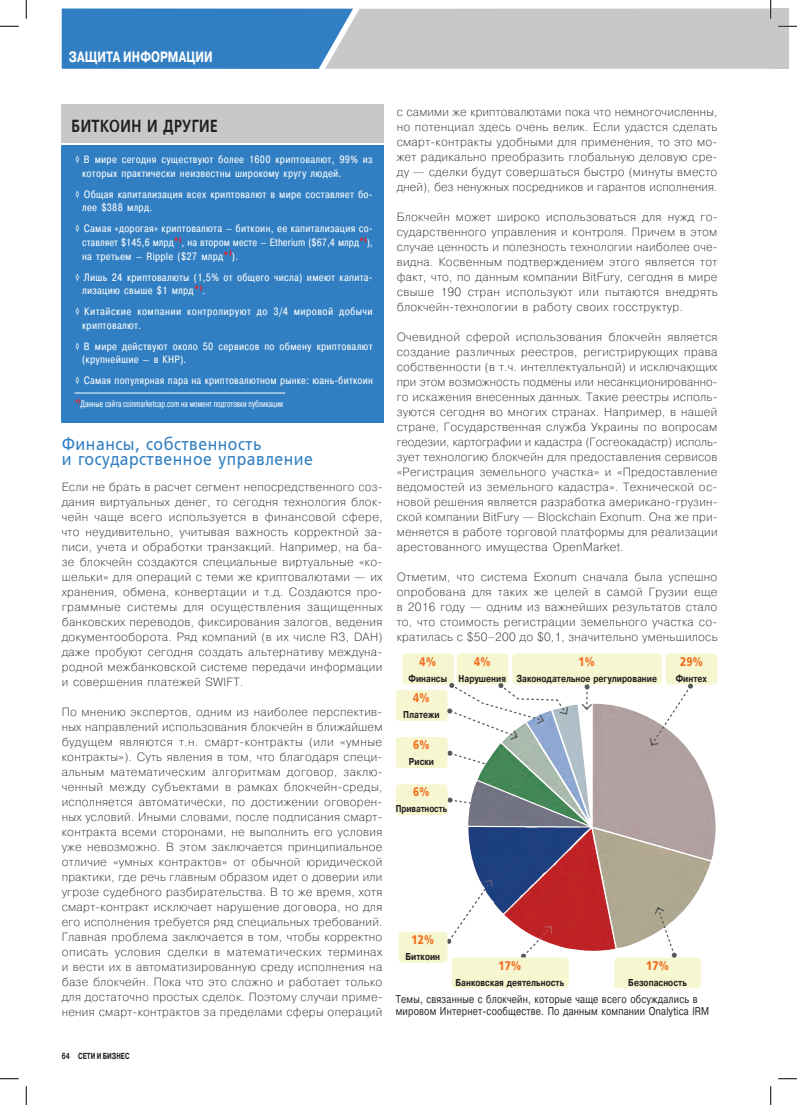
<style>
.page{position:relative;width:797px;height:1105px;background:#fff}
.page>*{position:absolute;margin:0;border:0;box-sizing:border-box;transform-origin:0 0}
.t1{font:17.5px/15px "Free Set";letter-spacing:.035em;color:#317fc2;scale:.9 1}
.t2{font:600 17.5px "Free Set";letter-spacing:.035em;color:#231f20;scale:.8 1}
.t3{font:700 15px "Pragmatica";letter-spacing:.01em;color:#fff;scale:.75 1}
.t4{font:700 12.5px "Free Set";letter-spacing:.025em;color:#f36e21;scale:.8 1}
.t5{font:200 11.88px/15px "Pragmatica";letter-spacing:.025em;color:#231f20;text-align:justify}
.t6{font:11.25px/12.5px "Pragmatica";letter-spacing:.025em;color:#231f20;scale:.8 1}
.t7{font:10.62px/13.8px "Pragmatica Cond";letter-spacing:.025em;color:#fff}
.t8{font:700 10px "Pragmatica";letter-spacing:.005em;color:#231f20;scale:.8 1}
.t9{font:700 10px "Pragmatica";letter-spacing:.005em;color:#231f20;scale:.78 1}
.t10{font:9.38px "Pragmatica Cond";color:#fff;scale:.8 1}
.t11{font:700 8.75px "Pragmatica";color:#231f20;scale:.7 1}
.s1{font-family:"Pragmatica";font-weight:900;color:#ee1d23}
</style>
<div class="page">
<div style="left:770px;top:9px;width:18px;height:60px;background:#c7c8ca"></div>
<div style="left:61px;top:145px;width:322px;height:278px;background:#317fc2"></div>
<div style="left:61px;top:104px;width:322px;height:39px;background:#c7c8ca"></div>
<img style="left:468px;top:704px;width:248px;height:247px">
<div style="left:451px;top:957px;width:117px;height:31px;background:#f6f7d1;border-radius:4px"></div>
<div style="left:614px;top:957px;width:87px;height:31px;background:#f6f7d1;border-radius:4px"></div>
<div style="left:398px;top:932px;width:49px;height:31px;background:#f6f7d1;border-radius:4px"></div>
<div style="left:665px;top:653px;width:52px;height:31px;background:#f6f7d1;border-radius:4px"></div>
<div style="left:512px;top:653px;width:150px;height:31px;background:#f6f7d1;border-radius:4px"></div>
<div style="left:456px;top:653px;width:52px;height:31px;background:#f6f7d1;border-radius:4px"></div>
<div style="left:402px;top:653px;width:52px;height:31px;background:#f6f7d1;border-radius:4px"></div>
<div style="left:396px;top:690px;width:51px;height:31px;background:#f6f7d1;border-radius:4px"></div>
<div style="left:396px;top:737px;width:51px;height:31px;background:#f6f7d1;border-radius:4px"></div>
<div style="left:396px;top:784px;width:51px;height:31px;background:#f6f7d1;border-radius:4px"></div>
<svg style="left:649px;top:684px;width:44px;height:63px"></svg>
<svg style="left:580px;top:684px;width:13px;height:27px"></svg>
<svg style="left:447px;top:683px;width:122px;height:58px"></svg>
<svg style="left:447px;top:751px;width:53px;height:21px"></svg>
<svg style="left:447px;top:797px;width:44px;height:14px"></svg>
<svg style="left:446px;top:878px;width:47px;height:66px"></svg>
<svg style="left:521px;top:925px;width:32px;height:33px"></svg>
<svg style="left:653px;top:906px;width:23px;height:52px"></svg>
<hr style="left:74px;top:393px;width:211px;height:1px;background:#fff">
<svg style="left:0;top:25px;width:19px;height:2px"></svg>
<svg style="left:778px;top:25px;width:19px;height:2px"></svg>
<svg style="left:0;top:1078px;width:19px;height:1px"></svg>
<svg style="left:778px;top:1078px;width:19px;height:1px"></svg>
<svg style="left:25px;top:0;width:2px;height:19px"></svg>
<svg style="left:25px;top:1086px;width:2px;height:19px"></svg>
<svg style="left:62px;top:0;width:709px;height:69px;background:#9bb6ce"></svg>
<svg style="left:770px;top:1086px;width:1px;height:19px"></svg>
<p class="t3" style="left:69px;top:47px;width:181px">Защита информации</p>
<h1 class="t2" style="left:71px;top:116px;width:184px">Биткоин и другие</h1>
<p class="t7" style="left:82px;top:152px;width:292px;text-indent:-7px">◊ В мире сегодня существуют более 1600 криптовалют, 99% из которых практически неизвестны широкому кругу людей.</p>
<p class="t7" style="left:82px;top:187px;width:292px;text-indent:-7px">◊ Общая капитализация всех криптовалют в мире составляет бо&shy;лее $388 млрд.</p>
<p class="t7" style="left:82px;top:222px;width:292px;text-align:justify;text-indent:-7px">◊ Самая «дорогая» криптовалюта — биткоин, ее капитализация со&shy;ставляет $145,6 млрд<span class="s1">*</span><sup>)</sup>, на втором месте — Etherium ($67,4 млрд<span class="s1">*</span><sup>)</sup>), на третьем — Ripple ($27 млрд<span class="s1">*</span><sup>)</sup>).</p>
<p class="t7" style="left:82px;top:270px;width:292px;text-indent:-7px">◊ Лишь 24 криптовалюты (1,5% от общего числа) имеют капита&shy;лизацию свыше $1 млрд<span class="s1">*</span><sup>)</sup>.</p>
<p class="t7" style="left:82px;top:305px;width:292px;text-indent:-7px">◊ Китайские компании контролируют до 3/4 мировой добычи криптовалют.</p>
<p class="t7" style="left:82px;top:339px;width:292px;text-indent:-7px">◊ В мире действуют около 50 сервисов по обмену криптовалют (крупнейшие — в КНР).</p>
<p class="t7" style="left:75px;top:374px;width:299px">◊ Самая популярная пара на криптовалютном рынке: юань-биткоин</p>
<p class="t10" style="left:75px;top:398px;width:262px"><span class="s1">*</span><sup>)</sup>Данные сайта coinmarketcap.com на момент подготовки публикации</p>
<h1 class="t1" style="left:62px;top:436px;width:281px">Финансы, собственность<br>и государственное управление</h1>
<p class="t5" style="left:62px;top:479px;width:322px">Если не брать в расчет сегмент непосредственного соз&shy;дания виртуальных денег, то сегодня технология блок&shy;чейн чаще всего используется в финансовой сфере, что неудивительно, учитывая важность корректной за&shy;писи, учета и обработки транзакций. Например, на ба&shy;зе блокчейн создаются специальные виртуальные «ко&shy;шельки» для операций с теми же криптовалютами — их хранения, обмена, конвертации и т.д. Создаются про&shy;граммные системы для осуществления защищенных банковских переводов, фиксирования залогов, ведения документооборота. Ряд компаний (в их числе R3, DAH) даже пробуют сегодня создать альтернативу междуна&shy;родной межбанковской системе передачи информации и совершения платежей SWIFT.</p>
<p class="t5" style="left:62px;top:704px;width:322px">По мнению экспертов, одним из наиболее перспектив&shy;ных направлений использования блокчейн в ближайшем будущем являются т.н. смарт-контракты (или «умные контракты»). Суть явления в том, что благодаря специ&shy;альным математическим алгоритмам договор, заклю&shy;ченный между субъектами в рамках блокчейн-среды, исполняется автоматически, по достижении оговорен&shy;ных условий. Иными словами, после подписания смарт&shy;контракта всеми сторонами, не выполнить его условия уже невозможно. В этом заключается принципиальное отличие «умных контрактов» от обычной юридической практики, где речь главным образом идет о доверии или угрозе судебного разбирательства. В то же время, хотя смарт-контракт исключает нарушение договора, но для его исполнения требуется ряд специальных требований.<br>Главная проблема заключается в том, чтобы корректно описать условия сделки в математических терминах и вести их в автоматизированную среду исполнения на базе блокчейн. Пока что это сложно и работает только для достаточно простых сделок. Поэтому случаи приме&shy;нения смарт-контрактов за пределами сферы операций</p>
<p class="t5" style="left:397px;top:104px;width:322px">с самими же криптовалютами пока что немногочисленны, но потенциал здесь очень велик. Если удастся сделать смарт-контракты удобными для применения, то это мо&shy;жет радикально преобразить глобальную деловую сре&shy;ду — сделки будут совершаться быстро (минуты вместо дней), без ненужных посредников и гарантов исполнения.</p>
<p class="t5" style="left:397px;top:209px;width:322px">Блокчейн может широко использоваться для нужд го&shy;сударственного управления и контроля. Причем в этом случае ценность и полезность технологии наиболее оче&shy;видна. Косвенным подтверждением этого является тот факт, что, по данным компании BitFury, сегодня в мире свыше 190 стран используют или пытаются внедрять блокчейн-технологии в работу своих госструктур.</p>
<p class="t5" style="left:397px;top:329px;width:322px">Очевидной сферой использования блокчейн является создание различных реестров, регистрирующих права собственности (в т.ч. интеллектуальной) и исключающих при этом возможность подмены или несанкционированно&shy;го искажения внесенных данных. Такие реестры исполь&shy;зуются сегодня во многих странах. Например, в нашей стране, Государственная служба Украины по вопросам геодезии, картографии и кадастра (Госгеокадастр) исполь&shy;зует технологию блокчейн для предоставления сервисов «Регистрация земельного участка» и «Предоставление ведомостей из земельного кадастра». Технической ос&shy;новой решения является разработка американо-грузин&shy;ской компании BitFury — Blockchain Exonum. Она же при&shy;меняется в работе торговой платформы для реализации арестованного имущества OpenMarket.</p>
<p class="t5" style="left:397px;top:569px;width:322px">Отметим, что система Exonum сначала была успешно опробована для таких же целей в самой Грузии еще в 2016 году — одним из важнейших результатов стало то, что стоимость регистрации земельного участка со&shy;кратилась с $50–200 до $0,1, значительно уменьшилось</p>
<p class="t4" style="left:419px;top:654px;width:22px">4%</p>
<p class="t8" style="left:408px;top:672px;width:50px">Финансы</p>
<p class="t4" style="left:413px;top:690px;width:22px">4%</p>
<p class="t8" style="left:403px;top:708px;width:47px">Платежи</p>
<p class="t4" style="left:413px;top:737px;width:22px">6%</p>
<p class="t8" style="left:409px;top:755px;width:33px">Риски</p>
<p class="t4" style="left:413px;top:785px;width:22px">6%</p>
<p class="t9" style="left:396px;top:802px;width:67px">Приватность</p>
<p class="t4" style="left:474px;top:654px;width:22px">4%</p>
<p class="t8" style="left:458px;top:672px;width:61px">Нарушения</p>
<p class="t4" style="left:578px;top:654px;width:22px">1%</p>
<p class="t8" style="left:516px;top:672px;width:177px">Законодательное регулирование</p>
<p class="t4" style="left:680px;top:654px;width:30px">29%</p>
<p class="t8" style="left:675px;top:672px;width:41px">Финтех</p>
<p class="t4" style="left:411px;top:932px;width:30px">12%</p>
<p class="t8" style="left:405px;top:950px;width:45px">Биткоин</p>
<p class="t4" style="left:498px;top:958px;width:30px">17%</p>
<p class="t8" style="left:455px;top:976px;width:137px">Банковская деятельность</p>
<p class="t4" style="left:646px;top:958px;width:30px">17%</p>
<p class="t8" style="left:628px;top:976px;width:75px">Безопасность</p>
<p class="t6" style="left:396px;top:993px;width:393px">Темы, связанные с блокчейн, которые чаще всего обсуждались в мировом Интернет-сообществе. По данным компании Onalytica IRM</p>
<p class="t11" style="left:62px;top:1050px;width:98px">64 СЕТИ И БИЗНЕС</p>
</div>
